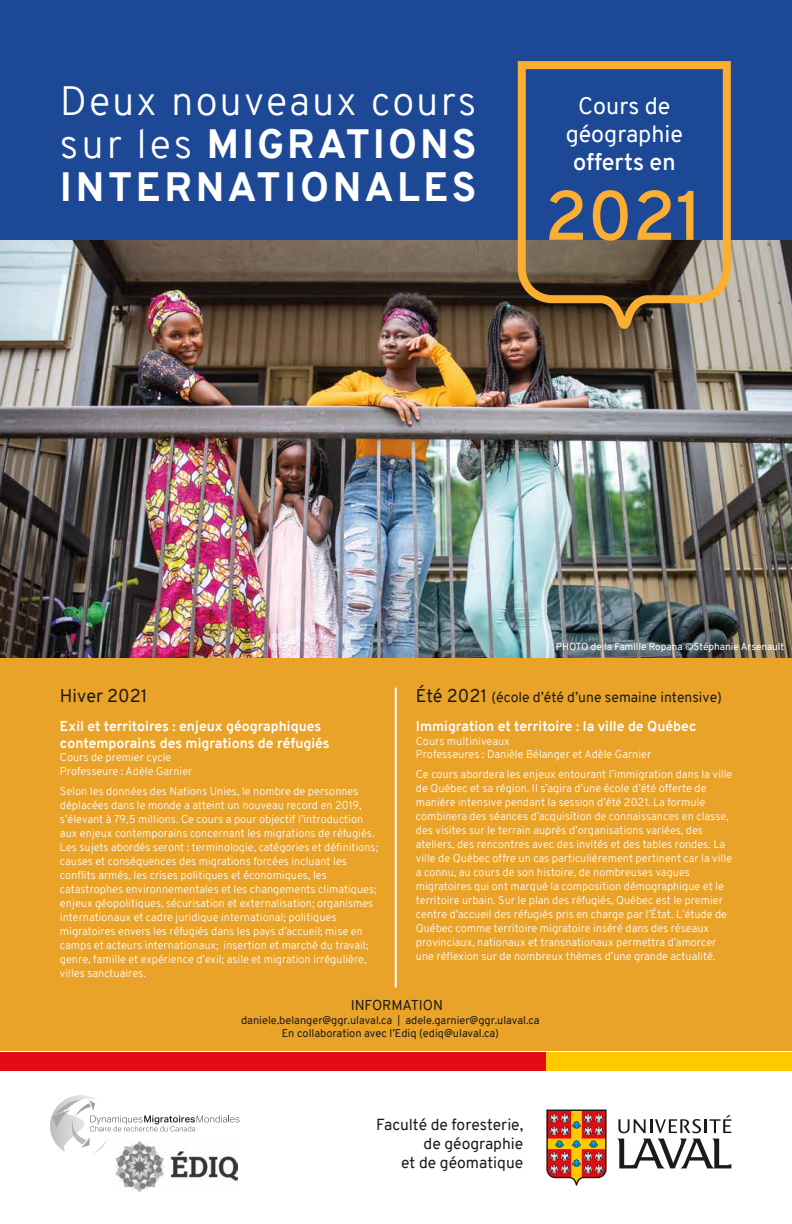
<style>
.page{position:relative;width:792px;height:1224px;background:#fff}
.page>*{position:absolute;margin:0;border:0;box-sizing:border-box;transform-origin:0 0}
.t1{font:600 69.8px "Overpass";color:#faaf32}
.t2{font:800 40px/43px "Overpass";letter-spacing:.08em;color:#fff;text-align:justify}
.t3{font:23.3px/27.9px "Overpass";color:#fff;text-align:center}
.t4{font:600 23.3px "Overpass";color:#fff}
.t5{font:18px "Overpass";color:#1c1b1a}
.t6{font:15.6px/19.1px "Overpass";color:#1c1b1a;text-align:right}
.t7{font:700 14px/16.8px "Overpass";color:#fff}
.t8{font:14px "Overpass";color:#1c1b1a}
.t9{font:300 11px/14px "Overpass";color:#fff}
.t10{font:11px/13.2px "Overpass";color:#1c1b1a;text-align:center}
.t11{font:10px "Overpass";color:#fff}
.s1{font-weight:300}
.s2{font-size:18px}
.s3{font-size:7.5px}
</style>
<div class="page">
<img style="left:0;top:240px;width:792px;height:418px">
<div style="left:0;top:0;width:792px;height:240px;background:#1c4896"></div>
<svg style="left:514px;top:61px;width:221px;height:272px"></svg>
<div style="left:0;top:1052px;width:546px;height:19px;background:#e50b14"></div>
<div style="left:546px;top:1052px;width:246px;height:19px;background:#fec900"></div>
<svg style="left:618px;top:1115px;width:113px;height:18px"></svg>
<svg style="left:618px;top:1139px;width:113px;height:29px"></svg>
<svg style="left:546px;top:1110px;width:61px;height:76px;background:#c16e48"></svg>
<div style="left:0;top:658px;width:792px;height:393px;background:#eaa329"></div>
<svg style="left:50px;top:1095px;width:189px;height:59px"></svg>
<img style="left:113px;top:1141px;width:125px;height:51px">
<hr style="left:395px;top:688px;width:2px;height:299px;background:#fff">
<h2 class="t2" style="left:60px;top:80px;width:418px"><span class="s1">Deux nouveaux cours sur les</span> MIGRATIONS INTERNATIONALES</h2>
<h3 class="t3" style="left:566px;top:92px;width:119px">Cours de géographie</h3>
<h3 class="t4" style="left:573px;top:145px;width:104px">offerts en</h3>
<h1 class="t1" style="left:545px;top:166px;width:161px">2021</h1>
<p class="t11" style="left:556px;top:639px;width:230px">PHOTO de la Famille Ropana ©Stéphanie Arsenault</p>
<h3 class="t5" style="left:60px;top:683px;width:89px">Hiver 2021</h3>
<p class="t8" style="left:416px;top:687px;width:308px"><span class="s2">Été 2021</span> (école d’été d’une semaine intensive)</p>
<p class="t7" style="left:60px;top:718px;width:271px">Exil et territoires : enjeux géographiques contemporains des migrations de réfugiés</p>
<p class="t9" style="left:60px;top:751px;width:134px;line-height:13.2px">Cours de premier cycle<br>Professeure : Adèle Garnier</p>
<p class="t9" style="left:60px;top:784px;width:320px">Selon les données des Nations Unies, le nombre de personnes déplacées dans le monde a atteint un nouveau record en 2019, s’élevant à 79,5 millions. Ce cours a pour objectif l’introduction aux enjeux contemporains concernant les migrations de réfugiés.<br>Les sujets abordés seront : terminologie, catégories et définitions; causes et conséquences des migrations forcées incluant les conflits armés, les crises politiques et économiques, les catastrophes environnementales et les changements climatiques; enjeux géopolitiques, sécurisation et externalisation; organismes internationaux et cadre juridique international; politiques migratoires envers les réfugiés dans les pays d’accueil; mise en camps et acteurs internationaux; insertion et marché du travail; genre, famille et expérience d’exil; asile et migration irrégulière, villes sanctuaires.</p>
<p class="t7" style="left:416px;top:718px;width:282px">Immigration et territoire : la ville de Québec</p>
<p class="t9" style="left:416px;top:734px;width:237px;line-height:13.2px">Cours multiniveaux<br>Professeures : Danièle Bélanger et Adèle Garnier</p>
<p class="t9" style="left:416px;top:767px;width:318px">Ce cours abordera les enjeux entourant l’immigration dans la ville de Québec et sa région. Il s’agira d’une école d’été offerte de manière intensive pendant la session d’été 2021. La formule combinera des séances d’acquisition de connaissances en classe, des visites sur le terrain auprès d’organisations variées, des ateliers, des rencontres avec des invités et des tables rondes. La ville de Québec offre un cas particulièrement pertinent car la ville a connu, au cours de son histoire, de nombreuses vagues migratoires qui ont marqué la composition démographique et le territoire urbain. Sur le plan des réfugiés, Québec est le premier centre d’accueil des réfugiés pris en charge par l’État. L’étude de Québec comme territoire migratoire inséré dans des réseaux provinciaux, nationaux et transnationaux permettra d’amorcer une réflexion sur de nombreux thèmes d’une grande actualité.</p>
<p class="t8" style="left:351px;top:996px;width:94px">INFORMATION</p>
<p class="t10" style="left:241px;top:1014px;width:300px">daniele.belanger@ggr.ulaval.ca <span class="s3">|</span> adele.garnier@ggr.ulaval.ca<br>En collaboration avec l’Ediq (ediq@ulaval.ca)</p>
<h3 class="t6" style="left:376px;top:1115px;width:149px">Faculté de foresterie, de géographie<br>et de géomatique</h3>
</div>
